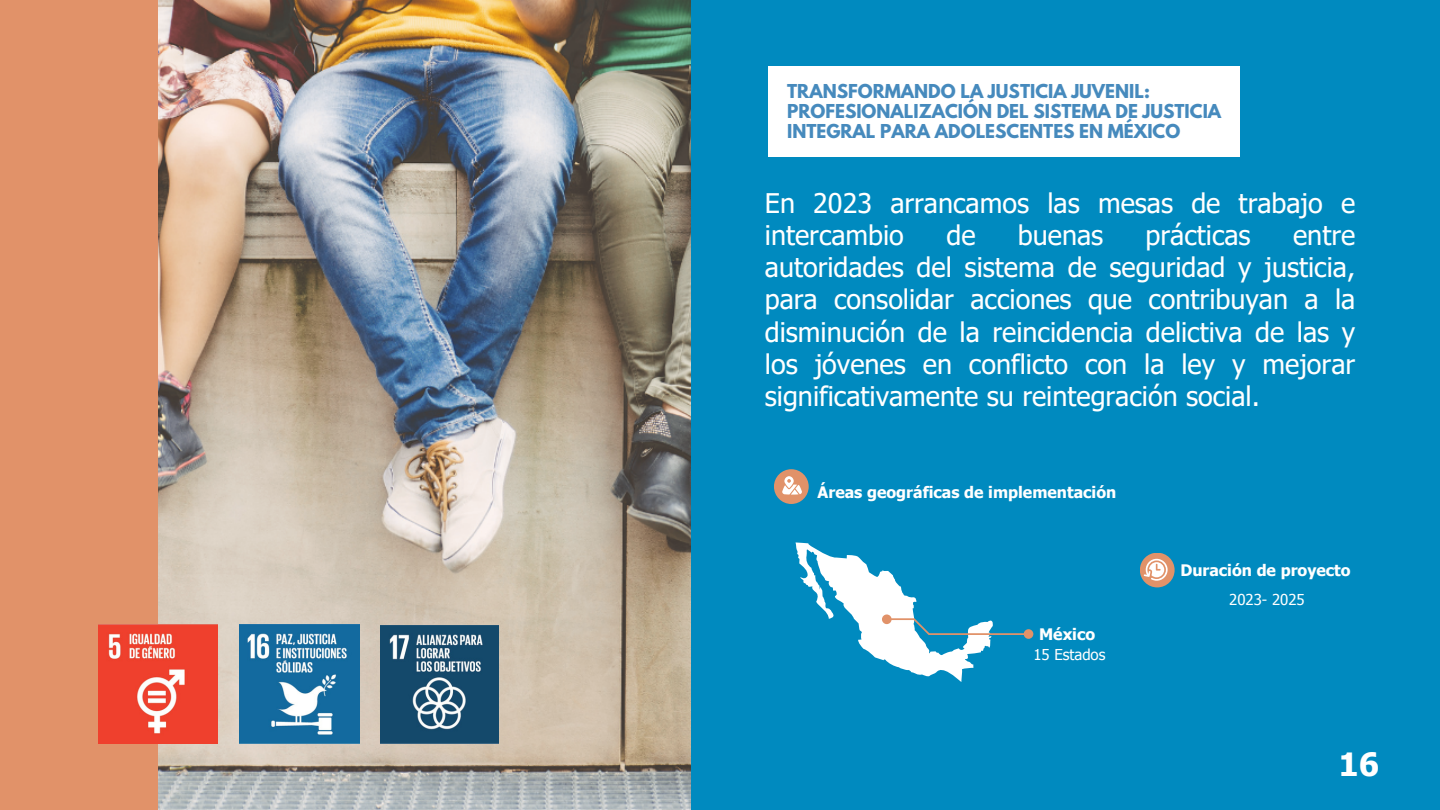
<style>
.page{position:relative;width:1440px;height:810px;background:#008abf}
.page>*{position:absolute;margin:0;border:0;box-sizing:border-box;transform-origin:0 0}
.t1{font:700 32px "Tahoma";color:#fff}
.t2{font:27px/32.2px "Tahoma";color:#fff}
.t3{font:700 17px/20.2px "League Spartan";color:#468abd}
.t4{font:700 15.9px "Tahoma";color:#fff}
.t5{font:15px "Tahoma";color:#fff}
</style>
<div class="page">
<div style="left:0;top:0;width:690px;height:810px;background:#e19269"></div>
<img style="left:158px;top:0;width:533px;height:810px">
<svg style="left:795px;top:542px;width:238px;height:140px"></svg>
<div style="left:1140px;top:553px;width:35px;height:34px;background:#e19269;border-radius:50%"></div>
<svg style="left:1144px;top:559px;width:24px;height:22px"></svg>
<div style="left:774px;top:469px;width:35px;height:35px;background:#e19269;border-radius:50%"></div>
<svg style="left:782px;top:476px;width:20px;height:19px"></svg>
<div style="left:769px;top:66px;width:471px;height:91px;background:#fff"></div>
<img style="left:99px;top:624px;width:119px;height:120px">
<img style="left:240px;top:624px;width:119px;height:120px">
<img style="left:380px;top:625px;width:119px;height:119px">
<p class="t3" style="left:787px;top:83px;width:436px">TRANSFORMANDO LA JUSTICIA JUVENIL:<br>PROFESIONALIZACIÓN DEL SISTEMA DE JUSTICIA<br>INTEGRAL PARA ADOLESCENTES EN MÉXICO</p>
<p class="t2" style="left:765px;top:186px;width:592px">En 2023 arrancamos las mesas de trabajo e intercambio</p>
<p class="t2" style="left:946px;top:218px;width:31px">de</p>
<p class="t2" style="left:1018px;top:218px;width:87px">buenas</p>
<p class="t2" style="left:1146px;top:218px;width:107px">prácticas</p>
<p class="t2" style="left:765px;top:218px;width:592px;text-align:justify;text-indent:528px">entre autoridades del sistema de seguridad y justicia, para consolidar acciones que contribuyan a la disminución de la reincidencia delictiva de las y los jóvenes en conflicto con la ley y mejorar significativamente su reintegración social.</p>
<p class="t4" style="left:818px;top:482px;width:300px">Áreas geográficas de implementación</p>
<p class="t4" style="left:1039px;top:624px;width:58px">México</p>
<p class="t5" style="left:1033px;top:645px;width:74px">15 Estados</p>
<p class="t4" style="left:1180px;top:560px;width:172px">Duración de proyecto</p>
<p class="t5" style="left:1229px;top:590px;width:77px">2023- 2025</p>
<p class="t1" style="left:1339px;top:744px;width:42px">16</p>
</div>
